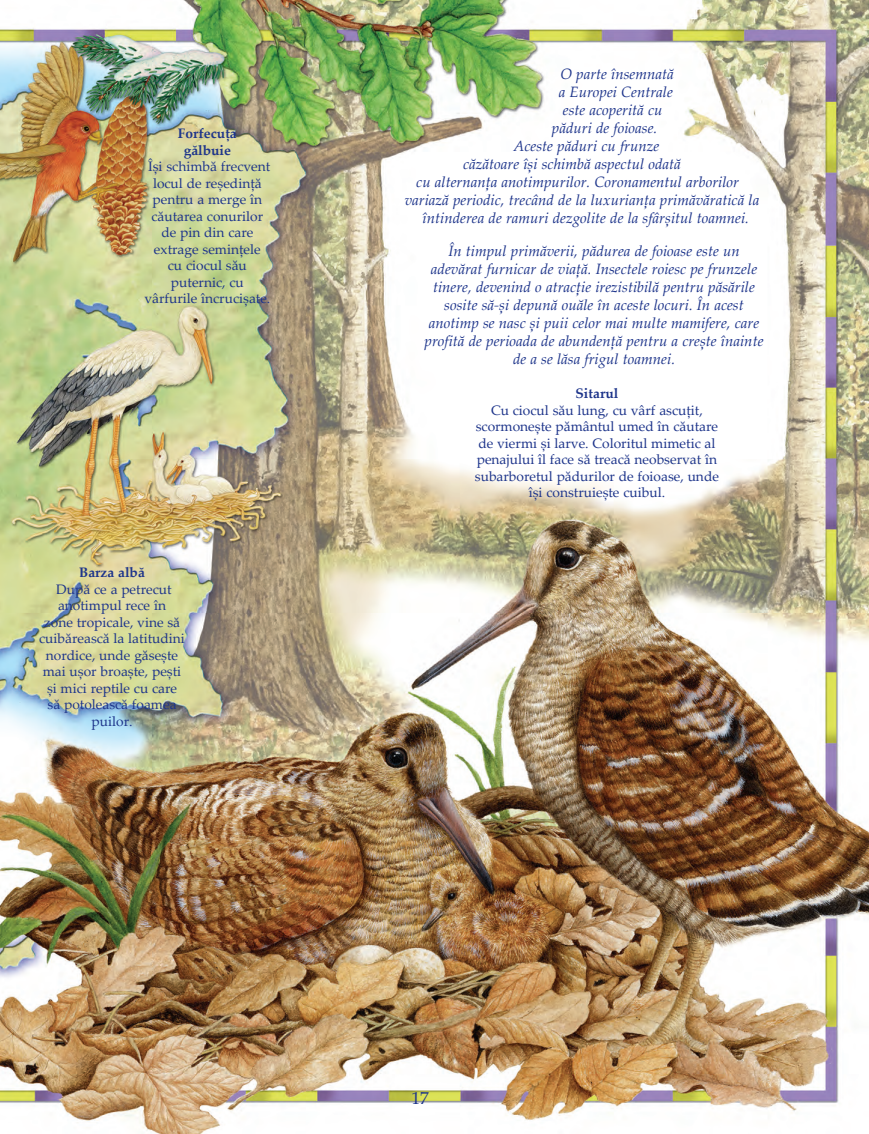
<style>
.page{position:relative;width:869px;height:1134px;background:#fff}
.page>*{position:absolute;margin:0;border:0;box-sizing:border-box;transform-origin:0 0}
.Normale{font:17.5px "Palatino Linotype";color:#1e358b}
.Normale-2{font:italic 15px/18px "Palatino Linotype";color:#1e358b;text-align:center}
.Normale-3{font:13.75px/16.5px "Palatino Linotype";color:#1e358b;text-align:center}
.Normale-4{font:700 13.75px/16.5px "Palatino Linotype";color:#1e358b;text-align:center}
</style>
<div class="page">
<img style="left:0;top:0;width:868px;height:1134px">
<p class="Normale-4" style="left:178px;top:125px;width:60px">Forfecuța gălbuie</p>
<p class="Normale-3" style="left:144px;top:158px;width:127px">Își schimbă frecvent locul de reședință pentru a merge în căutarea conurilor de pin din care extrage semințele<br>cu ciocul său puternic, cu vârfurile încrucișate.</p>
<p class="Normale-4" style="left:79px;top:564px;width:67px">Barza albă</p>
<p class="Normale-3" style="left:39px;top:580px;width:147px">După ce a petrecut anotimpul rece în<br>zone tropicale, vine să cuibărească la latitudini nordice, unde găsește mai ușor broaște, pești și mici reptile cu care să potolească foamea puilor.</p>
<p class="Normale-2" style="left:560px;top:64px;width:115px">O parte însemnată</p>
<p class="Normale-2" style="left:558px;top:82px;width:116px">a Europei Centrale</p>
<p class="Normale-2" style="left:562px;top:100px;width:101px">este acoperită cu</p>
<p class="Normale-2" style="left:551px;top:118px;width:107px">păduri de foioase.</p>
<p class="Normale-2" style="left:513px;top:136px;width:147px">Aceste păduri cu frunze</p>
<p class="Normale-2" style="left:463px;top:154px;width:219px">căzătoare își schimbă aspectul odată</p>
<p class="Normale-2" style="left:416px;top:172px;width:324px">cu alternanța anotimpurilor. Coronamentul arborilor</p>
<p class="Normale-2" style="left:404px;top:190px;width:356px">variază periodic, trecând de la luxurianța primăvăratică la</p>
<p class="Normale-2" style="left:422px;top:208px;width:327px">întinderea de ramuri dezgolite de la sfârșitul toamnei.</p>
<p class="Normale-2" style="left:424px;top:241px;width:340px">În timpul primăverii, pădurea de foioase este un adevărat furnicar de viață. Insectele roiesc pe frunzele tinere, devenind o atracție irezistibilă pentru păsările sosite să-și depună ouăle în aceste locuri. În acest anotimp se nasc și puii celor mai multe mamifere, care profită de perioada de abundență pentru a crește înainte de a se lăsa frigul toamnei.</p>
<p class="Normale-4" style="left:575px;top:385px;width:44px">Sitarul</p>
<p class="Normale-3" style="left:474px;top:401px;width:245px">Cu ciocul său lung, cu vârf ascuțit, scormonește pământul umed în căutare de viermi și larve. Coloritul mimetic al penajului îl face să treacă neobservat în subarboretul pădurilor de foioase, unde își construiește cuibul.</p>
<p class="Normale" style="left:411px;top:1086px;width:19px">17</p>
</div>
